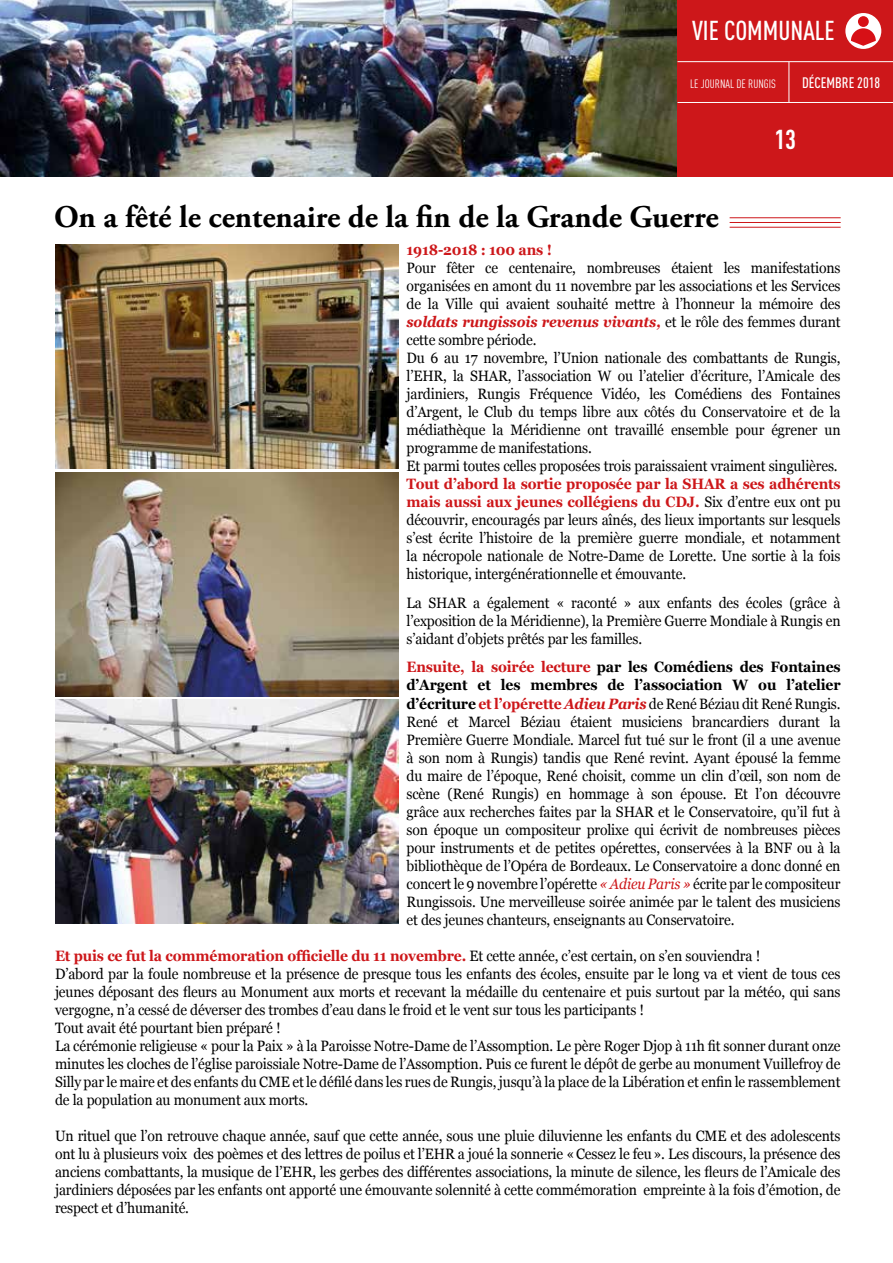
<style>
.page{position:relative;width:893px;height:1263px;background:#fff}
.page>*{position:absolute;margin:0;border:0;box-sizing:border-box;transform-origin:0 0}
.t1{font:700 31.5px "Adobe Garamond Pro";color:#000}
.t2{font:500 27px "DIN Cond";color:#fff}
.t3{font:700 27px "DIN Cond";color:#fff}
.t4{font:15px/18px "Georgia";letter-spacing:-.01em;color:#000;text-align:justify;scale:.93 1}
.t5{font:700 15px "Georgia";letter-spacing:-.01em;color:#cd171a;scale:.93 1}
.t6{font:500 15px "DIN Cond";color:#fff}
.t7{font:12px "DIN Cond";color:#fff}
.s1{font-weight:700;font-style:italic;color:#cd171a}
.s2{font-weight:700;color:#cd171a}
.s3{font-weight:700}
.s4{font-style:italic;color:#cd171a}
</style>
<div class="page">
<div style="left:677px;top:0;width:216px;height:176px;background:#cd171a"></div>
<hr style="left:677px;top:61px;width:216px;height:1px;background:#fff">
<hr style="left:677px;top:102px;width:216px;height:1px;background:#fff">
<hr style="left:789px;top:62px;width:1px;height:41px;background:#fff">
<div style="left:845px;top:13px;width:36px;height:36px;background:#fff;border-radius:50%"></div>
<svg style="left:851px;top:28px;width:25px;height:18px"></svg>
<div style="left:858px;top:16px;width:11px;height:11px;background:#d71016;border-radius:50%"></div>
<img style="left:0;top:0;width:677px;height:176px">
<hr style="left:730px;top:227px;width:111px;height:1px;background:#cd171a">
<hr style="left:730px;top:222px;width:111px;height:1px;background:#cd171a">
<hr style="left:730px;top:217px;width:111px;height:1px;background:#cd171a">
<img style="left:55px;top:244px;width:343px;height:224px">
<img style="left:55px;top:472px;width:343px;height:224px">
<img style="left:55px;top:700px;width:343px;height:224px">
<h2 class="t2" style="left:692px;top:14px;width:144px">VIE COMMUNALE</h2>
<p class="t6" style="left:802px;top:74px;width:79px">DÉCEMBRE 2018</p>
<p class="t7" style="left:690px;top:76px;width:87px">LE JOURNAL DE RUNGIS</p>
<h2 class="t3" style="left:774px;top:123px;width:23px">13</h2>
<h1 class="t1" style="left:54px;top:199px;width:666px">On a fêté le centenaire de la fin de la Grande Guerre</h1>
<p class="t5" style="left:406px;top:239px;width:158px">1918-2018 : 100 ans !</p>
<p class="t4" style="left:406px;top:259px;width:468px;text-align:left">Pour fêter ce centenaire, nombreuses étaient les manifestations organisées en amont du 11 novembre par les associations et les Services de la Ville qui avaient souhaité mettre à l’honneur la mémoire des <span class="s1">soldats rungissois revenus vivants,</span> et le rôle des femmes durant cette sombre période.<br>Du 6 au 17 novembre, l’Union nationale des combattants de Rungis, l’EHR, la SHAR, l’association W ou l’atelier d’écriture, l’Amicale des jardiniers, Rungis Fréquence Vidéo, les Comédiens des Fontaines d’Argent, le Club du temps libre aux côtés du Conservatoire et de la médiathèque la Méridienne ont travaillé ensemble pour égrener un programme de manifestations.<br>Et parmi toutes celles proposées trois paraissaient vraiment singulières.</p>
<p class="t4" style="left:406px;top:475px;width:468px"><span class="s2">Tout d’abord la sortie proposée par la SHAR a ses adhérents mais aussi aux jeunes collégiens du CDJ.</span> Six d’entre eux ont pu découvrir, encouragés par leurs aînés, des lieux importants sur lesquels s’est écrite l’histoire de la première guerre mondiale, et notamment la nécropole nationale de Notre-Dame de Lorette. Une sortie à la fois historique, intergénérationnelle et émouvante.</p>
<p class="t4" style="left:406px;top:593px;width:468px">La SHAR a également « raconté » aux enfants des écoles (grâce à l’exposition de la Méridienne), la Première Guerre Mondiale à Rungis en s’aidant d’objets prêtés par les familles.</p>
<p class="t4" style="left:406px;top:658px;width:468px"><span class="s2">Ensuite, la soirée lecture</span> <span class="s3">par les Comédiens des Fontaines d’Argent et les membres de l’association W ou l’atelier d’écriture</span> <span class="s2">et l’opérette</span> <span class="s1">Adieu Paris</span> de René Béziau dit René Rungis.<br>René et Marcel Béziau étaient musiciens brancardiers durant la Première Guerre Mondiale. Marcel fut tué sur le front (il a une avenue à son nom à Rungis) tandis que René revint. Ayant épousé la femme du maire de l’époque, René choisit, comme un clin d’œil, son nom de scène (René Rungis) en hommage à son épouse. Et l’on découvre grâce aux recherches faites par la SHAR et le Conservatoire, qu’il fut à son époque un compositeur prolixe qui écrivit de nombreuses pièces pour instruments et de petites opérettes, conservées à la BNF ou à la bibliothèque de l’Opéra de Bordeaux. Le Conservatoire a donc donné en concert le 9 novembre l’opérette <span class="s4">« Adieu Paris »</span> écrite par le compositeur Rungissois. Une merveilleuse soirée animée par le talent des musiciens et des jeunes chanteurs, enseignants au Conservatoire.</p>
<p class="t4" style="left:55px;top:946px;width:846px;text-align:left"><span class="s2">Et puis ce fut la commémoration officielle du 11 novembre.</span> Et cette année, c’est certain, on s’en souviendra !<br>D’abord par la foule nombreuse et la présence de presque tous les enfants des écoles, ensuite par le long va et vient de tous ces jeunes déposant des fleurs au Monument aux morts et recevant la médaille du centenaire et puis surtout par la météo, qui sans vergogne, n’a cessé de déverser des trombes d’eau dans le froid et le vent sur tous les participants !<br>Tout avait été pourtant bien préparé !<br>La cérémonie religieuse « pour la Paix » à la Paroisse Notre-Dame de l’Assomption. Le père Roger Djop à 11h fit sonner durant onze minutes les cloches de l’église paroissiale Notre-Dame de l’Assomption. Puis ce furent le dépôt de gerbe au monument Vuillefroy de Silly par le maire et des enfants du CME et le défilé dans les rues de Rungis, jusqu’à la place de la Libération et enfin le rassemblement de la population au monument aux morts.</p>
<p class="t4" style="left:55px;top:1126px;width:846px">Un rituel que l’on retrouve chaque année, sauf que cette année, sous une pluie diluvienne les enfants du CME et des adolescents ont lu à plusieurs voix des poèmes et des lettres de poilus et l’EHR a joué la sonnerie «Cessez le feu». Les discours, la présence des anciens combattants, la musique de l’EHR, les gerbes des différentes associations, la minute de silence, les fleurs de l’Amicale des jardiniers déposées par les enfants ont apporté une émouvante solennité à cette commémoration empreinte à la fois d’émotion, de respect et d’humanité.</p>
</div>
